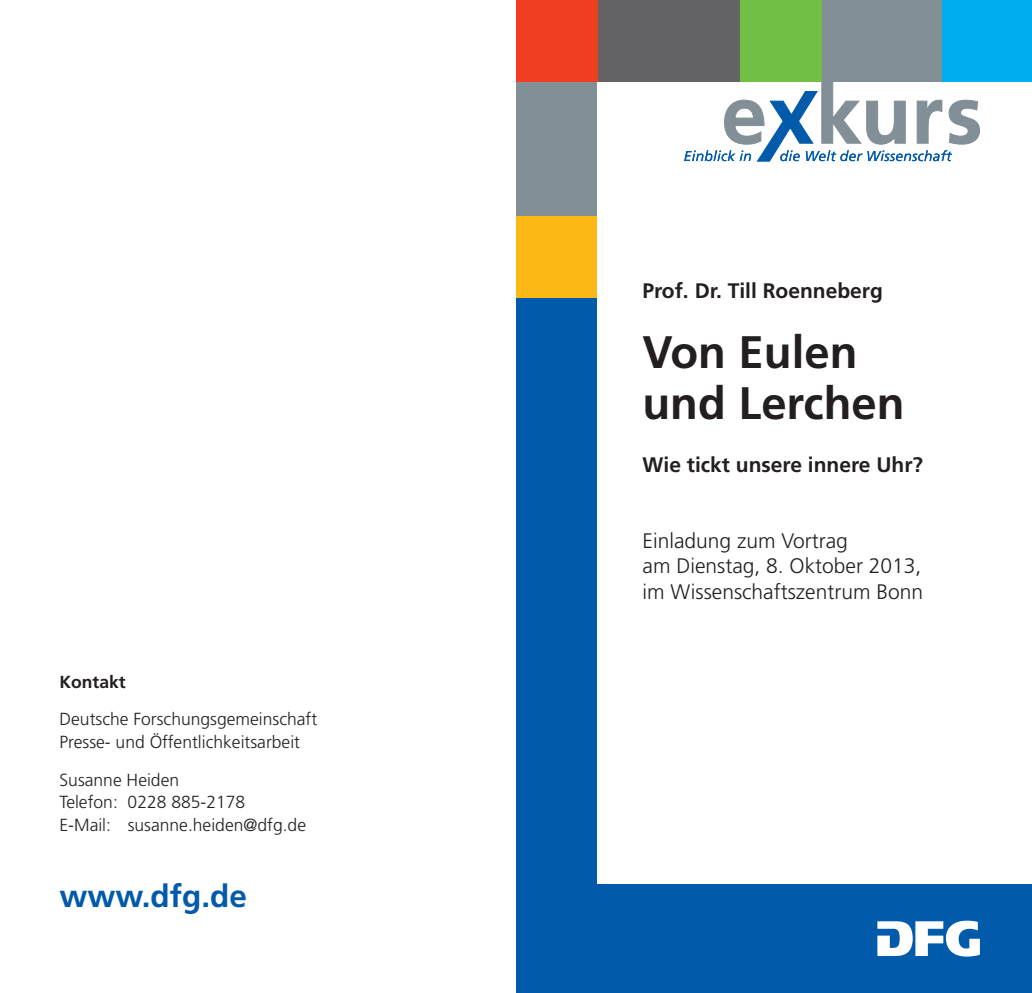
<style>
.page{position:relative;width:1032px;height:993px;background:#fff}
.page>*{position:absolute;margin:0;border:0;box-sizing:border-box;transform-origin:0 0}
.t1{font:700 45.5px/50.8px "Frutiger LT Std";color:#231f20}
.t2{font:700 31.5px "Frutiger LT Std";color:#015aaa}
.t3{font:300 21px/25.2px "Frutiger LT Std";color:#231f20}
.t4{font:700 21px "Frutiger LT Std";color:#231f20}
.t5{font:300 17.5px/22.8px "Frutiger LT Std";color:#231f20}
.t6{font:700 17.5px "Frutiger LT Std";color:#231f20}
</style>
<div class="page">
<div style="left:516px;top:0;width:88px;height:819px;background:#828f96"></div>
<div style="left:598px;top:0;width:146px;height:848px;background:#636366"></div>
<div style="left:819px;top:0;width:131px;height:99px;background:#828f96"></div>
<div style="left:516px;top:298px;width:516px;height:694px;background:#015aaa"></div>
<svg style="left:877px;top:920px;width:103px;height:36px"></svg>
<div style="left:516px;top:216px;width:82px;height:82px;background:#fcb814"></div>
<div style="left:516px;top:0;width:82px;height:82px;background:#ef3e22"></div>
<div style="left:739px;top:0;width:82px;height:82px;background:#71bf44"></div>
<div style="left:943px;top:0;width:89px;height:82px;background:#00aeef"></div>
<div style="left:598px;top:82px;width:434px;height:801px;background:#fff"></div>
<svg style="left:684px;top:82px;width:296px;height:79px"></svg>
<p class="t6" style="left:60px;top:671px;width:68px">Kontakt</p>
<p class="t5" style="left:60px;top:708px;width:259px">Deutsche Forschungsgemeinschaft<br>Presse- und Öffentlichkeitsarbeit</p>
<p class="t5" style="left:60px;top:768px;width:248px">Susanne Heiden<br>Telefon: 0228 885-2178<br>E-Mail: susanne.heiden@dfg.de</p>
<h2 class="t2" style="left:60px;top:877px;width:189px">www.dfg.de</h2>
<p class="t4" style="left:642px;top:278px;width:242px">Prof. Dr. Till Roenneberg</p>
<h1 class="t1" style="left:642px;top:327px;width:264px">Von Eulen und Lerchen</h1>
<p class="t4" style="left:642px;top:452px;width:282px">Wie tickt unsere innere Uhr?</p>
<p class="t3" style="left:642px;top:528px;width:282px">Einladung zum Vortrag<br>am Dienstag, 8. Oktober 2013, im Wissenschaftszentrum Bonn</p>
</div>
